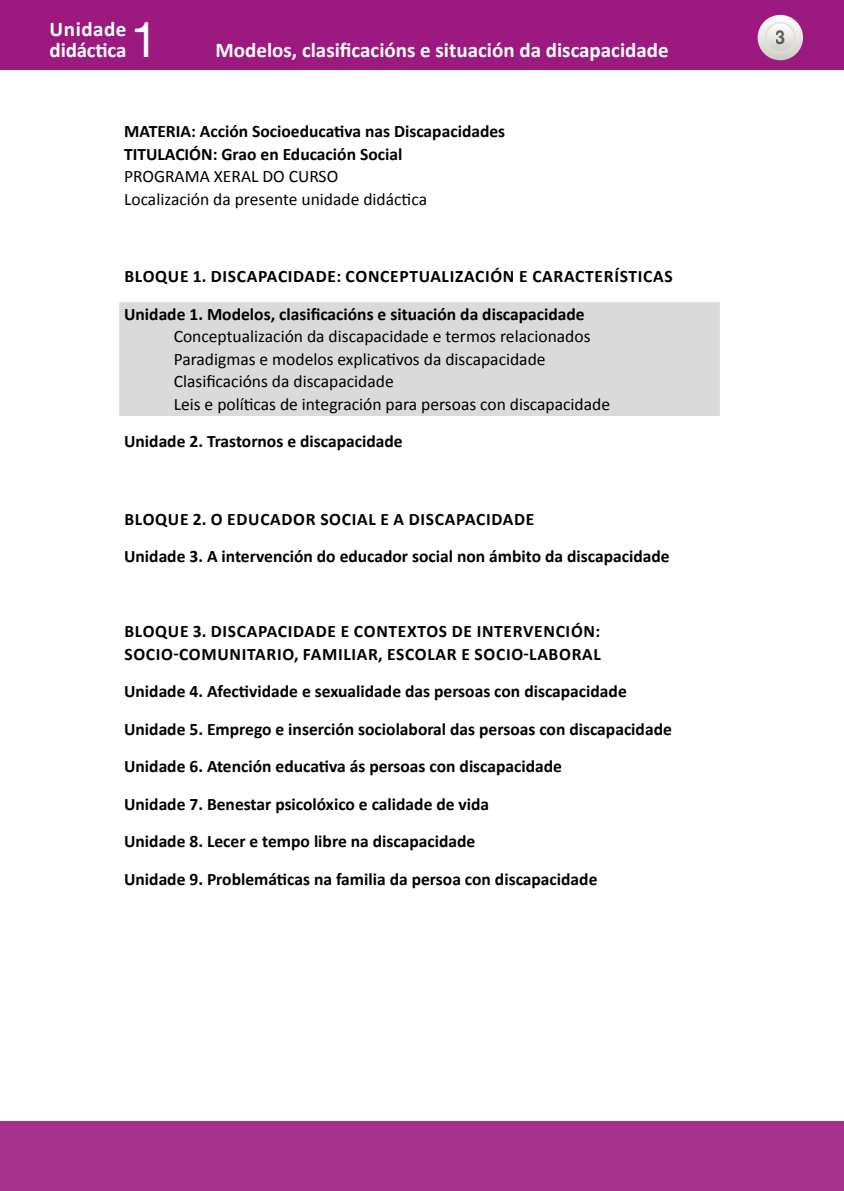
<style>
.page{position:relative;width:844px;height:1191px;background:#fff}
.page>*{position:absolute;margin:0;border:0;box-sizing:border-box;transform-origin:0 0}
.t1{font:49px "Helvetica Neue LT Std";color:#fff}
.t2{font:700 21px/21px "Calibri";color:#fff}
.t3{font:700 19.25px "Helvetica Neue LT Std";color:#000;scale:.9 1}
.UNIDADE_-_BLOQUE{font:700 17.5px "Calibri";color:#000}
.UNIDADE_-_BLOQUE-2{font:700 17.5px/22.6px "Calibri";letter-spacing:.04em;color:#000}
.CONTENIDO_del_BLOQU{font:17.5px "Calibri";color:#000}
.MATERIA-TITULACION{font:700 17.5px "Calibri";color:#000}
.PROGRAMA_CURSO{font:17.5px "Calibri";color:#000}
.UNIDAD_DESTACADA{font:700 17.5px "Calibri";color:#000}
</style>
<div class="page">
<div style="left:0;top:0;width:843px;height:69px;background:#9c1a7f"></div>
<svg style="left:757px;top:15px;width:45px;height:45px"></svg>
<svg style="left:765px;top:23px;width:29px;height:29px"></svg>
<div style="left:764px;top:22px;width:31px;height:31px;border:1px solid #dfdeda;border-radius:50%"></div>
<div style="left:0;top:1121px;width:843px;height:70px;background:#a6318c"></div>
<div style="left:119px;top:302px;width:600px;height:114px;background:#dadada"></div>
<p class="t2" style="left:50px;top:19px;width:78px">Unidade didáctica</p>
<h1 class="t1" style="left:131px;top:11px;width:29px">1</h1>
<p class="t2" style="left:215px;top:40px;width:454px">Modelos, clasificacións e situación da discapacidade</p>
<p class="MATERIA-TITULACION" style="left:124px;top:120px;width:382px">MATERIA: Acción Socioeducativa nas Discapacidades</p>
<p class="MATERIA-TITULACION" style="left:124px;top:143px;width:280px">TITULACIÓN: Grao en Educación Social</p>
<p class="PROGRAMA_CURSO" style="left:124px;top:165px;width:215px">PROGRAMA XERAL DO CURSO</p>
<p class="PROGRAMA_CURSO" style="left:124px;top:188px;width:304px">Localización da presente unidade didáctica</p>
<p class="UNIDADE_-_BLOQUE-2" style="left:124px;top:265px;width:549px">BLOQUE 1. DISCAPACIDADE: CONCEPTUALIZACIÓN E CARACTERÍSTICAS</p>
<p class="UNIDAD_DESTACADA" style="left:124px;top:302px;width:462px">Unidade 1. Modelos, clasificacións e situación da discapacidade</p>
<p class="CONTENIDO_del_BLOQU" style="left:174px;top:325px;width:418px">Conceptualización da discapacidade e termos relacionados</p>
<p class="CONTENIDO_del_BLOQU" style="left:174px;top:348px;width:373px">Paradigmas e modelos explicativos da discapacidade</p>
<p class="CONTENIDO_del_BLOQU" style="left:174px;top:370px;width:221px">Clasificacións da discapacidade</p>
<p class="CONTENIDO_del_BLOQU" style="left:174px;top:393px;width:438px">Leis e políticas de integración para persoas con discapacidade</p>
<p class="UNIDADE_-_BLOQUE" style="left:124px;top:430px;width:280px">Unidade 2. Trastornos e discapacidade</p>
<p class="UNIDADE_-_BLOQUE-2" style="left:124px;top:508px;width:411px">BLOQUE 2. O EDUCADOR SOCIAL E A DISCAPACIDADE</p>
<p class="UNIDADE_-_BLOQUE" style="left:124px;top:545px;width:547px">Unidade 3. A intervención do educador social non ámbito da discapacidade</p>
<p class="UNIDADE_-_BLOQUE-2" style="left:124px;top:620px;width:478px">BLOQUE 3. DISCAPACIDADE E CONTEXTOS DE INTERVENCIÓN:<br>SOCIO-COMUNITARIO, FAMILIAR, ESCOLAR E SOCIO-LABORAL</p>
<p class="UNIDADE_-_BLOQUE" style="left:124px;top:680px;width:504px">Unidade 4. Afectividade e sexualidade das persoas con discapacidade</p>
<p class="UNIDADE_-_BLOQUE" style="left:124px;top:718px;width:549px">Unidade 5. Emprego e inserción sociolaboral das persoas con discapacidade</p>
<p class="UNIDADE_-_BLOQUE" style="left:124px;top:755px;width:439px">Unidade 6. Atención educativa ás persoas con discapacidade</p>
<p class="UNIDADE_-_BLOQUE" style="left:124px;top:793px;width:366px">Unidade 7. Benestar psicolóxico e calidade de vida</p>
<p class="UNIDADE_-_BLOQUE" style="left:124px;top:830px;width:352px">Unidade 8. Lecer e tempo libre na discapacidade</p>
<p class="UNIDADE_-_BLOQUE" style="left:124px;top:867px;width:475px">Unidade 9. Problemáticas na familia da persoa con discapacidade</p>
<p class="t3" style="left:775px;top:26px;width:12px">3</p>
</div>
